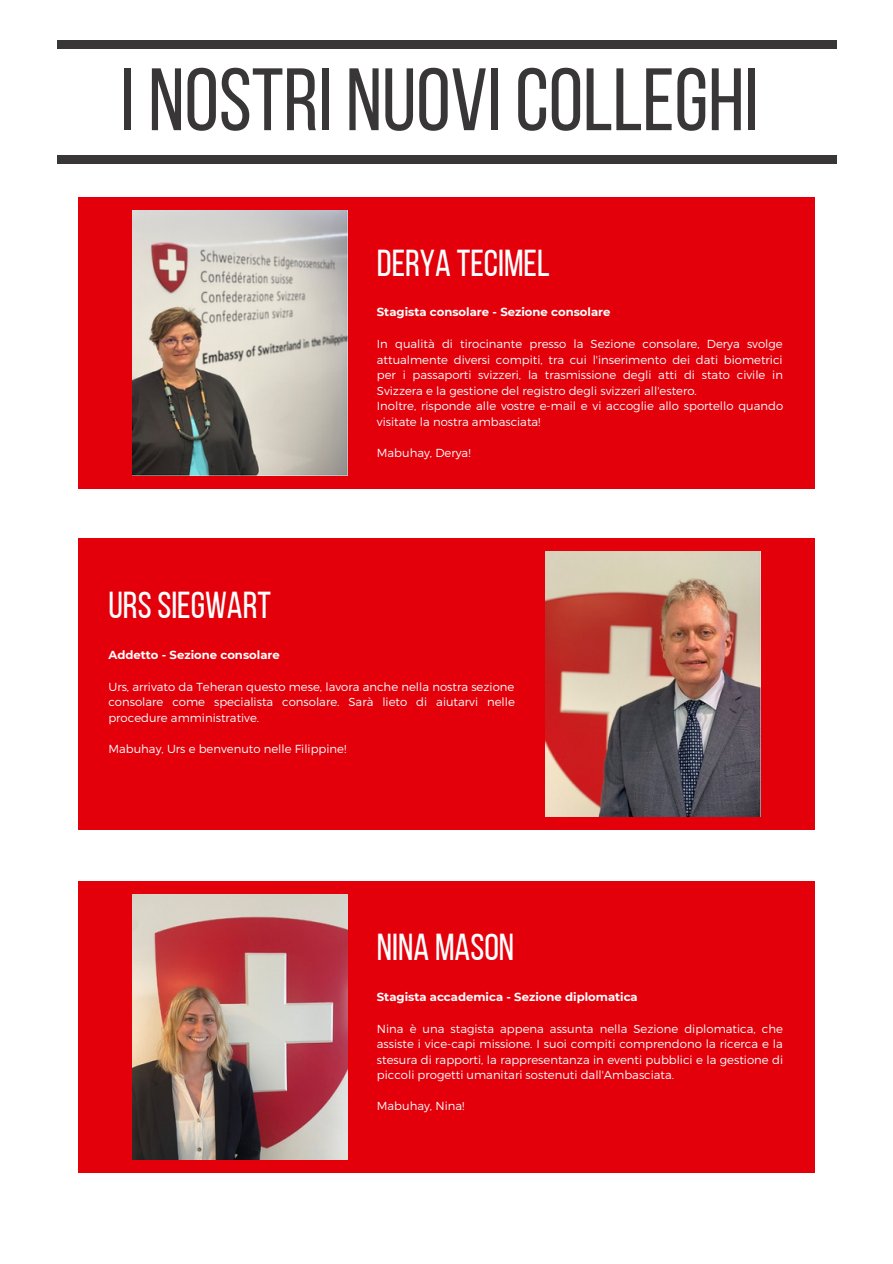
<style>
.page{position:relative;width:893px;height:1264px;background:#fff}
.page>*{position:absolute;margin:0;border:0;box-sizing:border-box;transform-origin:0 0}
.t1{font:88.2px "Bebas Neue";color:#383637}
.t2{font:37.5px "Bebas Neue";color:#fff}
.t3{font:300 11.7px/15.5px "Montserrat";color:#fff;text-align:justify}
.t4{font:700 11.7px "Montserrat";color:#fff}
</style>
<div class="page">
<div style="left:78px;top:197px;width:736px;height:291px;background:#e3000b"></div>
<img style="left:132px;top:210px;width:215px;height:265px">
<div style="left:78px;top:538px;width:736px;height:291px;background:#e3000b"></div>
<img style="left:545px;top:551px;width:215px;height:266px">
<div style="left:78px;top:881px;width:736px;height:291px;background:#e3000b"></div>
<img style="left:132px;top:894px;width:215px;height:265px">
<div style="left:57px;top:40px;width:779px;height:9px;background:#383637"></div>
<div style="left:57px;top:155px;width:779px;height:9px;background:#383637"></div>
<h1 class="t1" style="left:121px;top:64px;width:639px">I NOSTRI NUOVI COLLEGHI</h1>
<h2 class="t2" style="left:377px;top:248px;width:174px">DERYA TECIMEL</h2>
<h2 class="t2" style="left:108px;top:589px;width:164px">URSSIEGWART</h2>
<p class="t4" style="left:377px;top:305px;width:235px">Stagista consolare - Sezione consolare</p>
<p class="t3" style="left:377px;top:336px;width:408px;text-align:left">In qualità di tirocinante presso la Sezione consolare, Derya svolge attualmente diversi compiti, tra cui l'inserimento dei dati biometrici per i passaporti svizzeri, la trasmissione degli atti di stato civile in Svizzera e la gestione del registro degli svizzeri all'estero.<br>Inoltre, risponde alle vostre e-mail e vi accoglie allo sportello quando visitate la nostra ambasciata!</p>
<p class="t3" style="left:377px;top:444px;width:95px">Mabuhay, Derya!</p>
<p class="t4" style="left:108px;top:647px;width:173px">Addetto - Sezione consolare</p>
<p class="t3" style="left:108px;top:678px;width:408px">Urs, arrivato da Teheran questo mese, lavora anche nella nostra sezione consolare come specialista consolare. Sarà lieto di aiutarvi nelle procedure amministrative.</p>
<p class="t3" style="left:108px;top:740px;width:239px">Mabuhay, Urs e benvenuto nelle Filippine!</p>
<h2 class="t2" style="left:377px;top:931px;width:139px">NINA MASON</h2>
<p class="t4" style="left:377px;top:989px;width:262px">Stagista accademica - Sezione diplomatica</p>
<p class="t3" style="left:377px;top:1020px;width:407px">Nina è una stagista appena assunta nella Sezione diplomatica, che assiste i vice-capi missione. I suoi compiti comprendono la ricerca e la stesura di rapporti, la rappresentanza in eventi pubblici e la gestione di piccoli progetti umanitari sostenuti dall'Ambasciata.</p>
<p class="t3" style="left:377px;top:1097px;width:89px">Mabuhay, Nina!</p>
</div>
